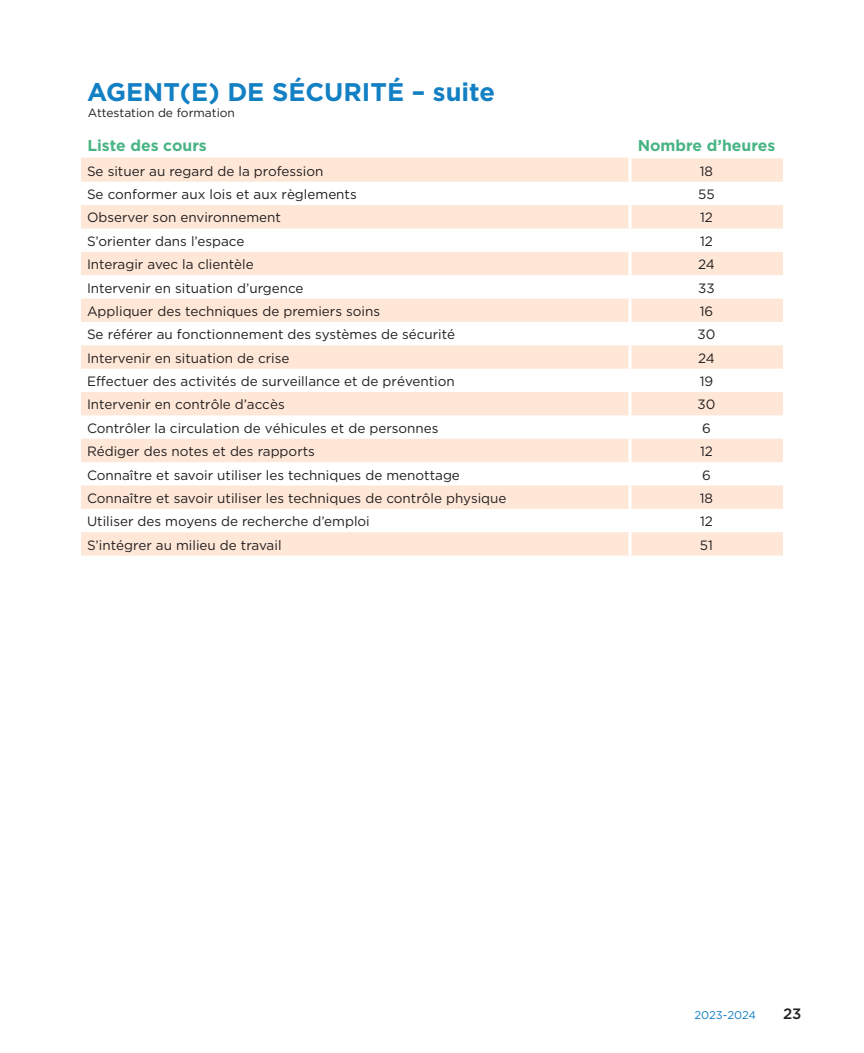
<style>
.page{position:relative;width:864px;height:1053px;background:#fff}
.page>*{position:absolute;margin:0;border:0;box-sizing:border-box;transform-origin:0 0}
.t1{font:700 25.5px "Gotham HTF";color:#1480c4}
.t2{font:700 15.75px "Gotham HTF";color:#48b483}
.t3{font:500 15px "Gotham HTF";color:#231f20}
.t4{font:13.5px "Gotham HTF";color:#231f20}
.t5{font:12px "Gotham HTF";color:#231f20}
.t6{font:11.25px "Gotham HTF";letter-spacing:-.005em;color:#1480c4}
</style>
<div class="page">
<svg style="left:81px;top:158px;width:702px;height:398px;fill:#fee7d7"></svg>
<hr style="left:628px;top:158px;width:3px;height:24px;background:#fff">
<hr style="left:628px;top:182px;width:3px;height:23px;background:#fff">
<hr style="left:628px;top:205px;width:3px;height:23px;background:#fff">
<hr style="left:628px;top:228px;width:3px;height:24px;background:#fff">
<hr style="left:628px;top:252px;width:3px;height:23px;background:#fff">
<hr style="left:628px;top:275px;width:3px;height:24px;background:#fff">
<hr style="left:628px;top:299px;width:3px;height:23px;background:#fff">
<hr style="left:628px;top:322px;width:3px;height:23px;background:#fff">
<hr style="left:628px;top:345px;width:3px;height:24px;background:#fff">
<hr style="left:628px;top:369px;width:3px;height:23px;background:#fff">
<hr style="left:628px;top:392px;width:3px;height:23px;background:#fff">
<hr style="left:628px;top:415px;width:3px;height:24px;background:#fff">
<hr style="left:628px;top:439px;width:3px;height:23px;background:#fff">
<hr style="left:628px;top:462px;width:3px;height:24px;background:#fff">
<hr style="left:628px;top:486px;width:3px;height:23px;background:#fff">
<hr style="left:628px;top:509px;width:3px;height:23px;background:#fff">
<hr style="left:628px;top:532px;width:3px;height:24px;background:#fff">
<h2 class="t1" style="left:87px;top:77px;width:409px">AGENT(E) DE SÉCURITÉ – suite</h2>
<h3 class="t5" style="left:88px;top:106px;width:149px">Attestation de formation</h3>
<h4 class="t2" style="left:87px;top:136px;width:121px">Liste des cours</h4>
<h4 class="t2" style="left:638px;top:136px;width:139px">Nombre d’heures</h4>
<p class="t4" style="left:87px;top:163px;width:238px">Se situer au regard de la profession</p>
<p class="t4" style="left:700px;top:163px;width:15px">18</p>
<p class="t4" style="left:87px;top:187px;width:271px">Se conformer aux lois et aux règlements</p>
<p class="t4" style="left:698px;top:187px;width:18px">55</p>
<p class="t4" style="left:87px;top:210px;width:196px">Observer son environnement</p>
<p class="t4" style="left:700px;top:210px;width:14px">12</p>
<p class="t4" style="left:87px;top:234px;width:159px">S’orienter dans l’espace</p>
<p class="t4" style="left:700px;top:234px;width:14px">12</p>
<p class="t4" style="left:87px;top:257px;width:168px">Interagir avec la clientèle</p>
<p class="t4" style="left:698px;top:257px;width:18px">24</p>
<p class="t4" style="left:87px;top:280px;width:218px">Intervenir en situation d’urgence</p>
<p class="t4" style="left:698px;top:280px;width:18px">33</p>
<p class="t4" style="left:87px;top:304px;width:295px">Appliquer des techniques de premiers soins</p>
<p class="t4" style="left:700px;top:304px;width:15px">16</p>
<p class="t4" style="left:87px;top:327px;width:370px">Se référer au fonctionnement des systèmes de sécurité</p>
<p class="t4" style="left:698px;top:327px;width:19px">30</p>
<p class="t4" style="left:87px;top:350px;width:204px">Intervenir en situation de crise</p>
<p class="t4" style="left:698px;top:350px;width:18px">24</p>
<p class="t4" style="left:87px;top:374px;width:369px">Effectuer des activités de surveillance et de prévention</p>
<p class="t4" style="left:700px;top:374px;width:15px">19</p>
<p class="t4" style="left:87px;top:397px;width:199px">Intervenir en contrôle d’accès</p>
<p class="t4" style="left:698px;top:397px;width:19px">30</p>
<p class="t4" style="left:87px;top:421px;width:353px">Contrôler la circulation de véhicules et de personnes</p>
<p class="t4" style="left:702px;top:421px;width:10px">6</p>
<p class="t4" style="left:87px;top:444px;width:229px">Rédiger des notes et des rapports</p>
<p class="t4" style="left:700px;top:444px;width:14px">12</p>
<p class="t4" style="left:87px;top:467px;width:374px">Connaître et savoir utiliser les techniques de menottage</p>
<p class="t4" style="left:702px;top:467px;width:10px">6</p>
<p class="t4" style="left:87px;top:491px;width:421px">Connaître et savoir utiliser les techniques de contrôle physique</p>
<p class="t4" style="left:700px;top:491px;width:15px">18</p>
<p class="t4" style="left:87px;top:514px;width:284px">Utiliser des moyens de recherche d’emploi</p>
<p class="t4" style="left:700px;top:514px;width:14px">12</p>
<p class="t4" style="left:87px;top:537px;width:196px">S’intégrer au milieu de travail</p>
<p class="t4" style="left:700px;top:537px;width:15px">51</p>
<p class="t6" style="left:694px;top:1009px;width:63px">2023-2024</p>
<p class="t3" style="left:783px;top:1005px;width:20px">23</p>
</div>
